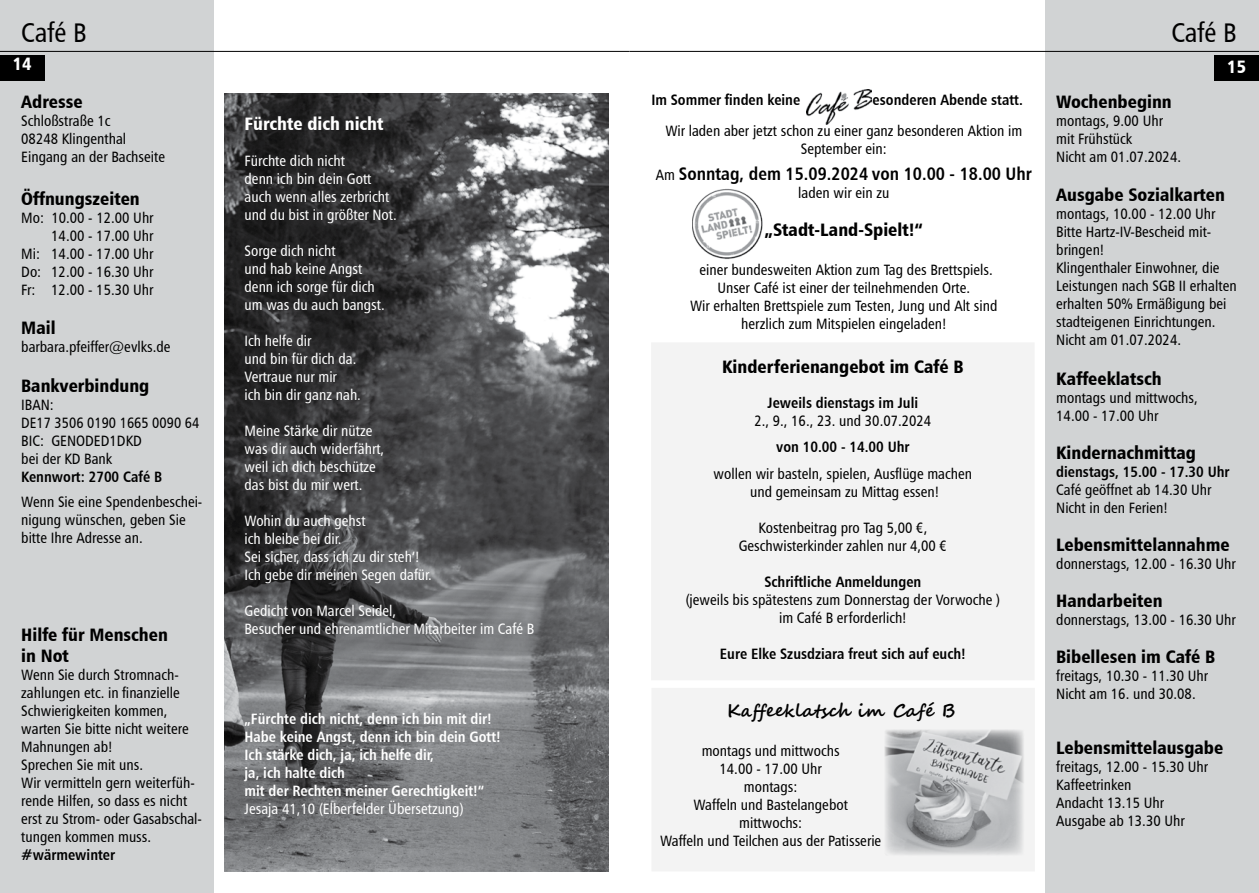
<style>
.page{position:relative;width:1259px;height:893px;background:#fff}
.page>*{position:absolute;margin:0;border:0;box-sizing:border-box;transform-origin:0 0}
.t1{font:27px "Humanist 777 BT Roman Condensed B";color:#000}
.t2{font:18px/21.6px "Humanist 777 BT Black Condensed B";color:#000}
.t3{font:18px "Humanist 777 BT Bold Condensed B";color:#000}
.t4{font:18px "Humanist 777 BT Black Condensed B";color:#fff}
.t5{font:700 18px "Segoe Script";color:#000}
.t6{font:15px/18px "Humanist 777 BT Roman Condensed B";color:#000}
.t7{font:15px/18px "Humanist 777 BT Roman Condensed B";color:#fff}
.t8{font:15px "Humanist 777 BT Bold Condensed B";color:#000}
.t9{font:15px/18px "Humanist 777 BT Bold Condensed B";color:#fff}
.s1{font-family:"Humanist 777 BT Roman Condensed B";font-size:15px}
</style>
<div class="page">
<div style="left:0;top:0;width:214px;height:893px;background:#d1d3d4"></div>
<div style="left:1045px;top:0;width:214px;height:893px;background:#d1d3d4"></div>
<div style="left:0;top:55px;width:45px;height:26px;background:#000"></div>
<div style="left:1214px;top:55px;width:45px;height:26px;background:#000"></div>
<hr style="left:0;top:51px;width:629px;height:1px;background:#000">
<hr style="left:629px;top:51px;width:630px;height:1px;background:#000">
<div style="left:653px;top:689px;width:380px;height:181px;background:#f3f3f3"></div>
<img style="left:806px;top:89px;width:65px;height:35px">
<img style="left:884px;top:729px;width:140px;height:126px">
<div style="left:652px;top:344px;width:381px;height:335px;background:#f3f3f3"></div>
<img style="left:692px;top:189px;width:71px;height:70px">
<img style="left:224px;top:93px;width:385px;height:779px">
<h1 class="t1" style="left:21px;top:16px;width:67px">Café B</h1>
<h1 class="t1" style="left:1171px;top:16px;width:67px">Café B</h1>
<p class="t4" style="left:13px;top:52px;width:20px">14</p>
<p class="t4" style="left:1227px;top:55px;width:20px">15</p>
<p class="t2" style="left:21px;top:90px;width:63px">Adresse</p>
<p class="t6" style="left:21px;top:111px;width:145px">Schloßstraße 1c<br>08248 Klingenthal<br>Eingang an der Bachseite</p>
<p class="t2" style="left:21px;top:187px;width:120px">Öffnungszeiten</p>
<p class="t6" style="left:21px;top:208px;width:134px;text-align:right">Mo: 10.00 - 12.00 Uhr<br>14.00 - 17.00 Uhr<br>Mi: 14.00 - 17.00 Uhr<br>Do: 12.00 - 16.30 Uhr<br>Fr: 12.00 - 15.30 Uhr</p>
<p class="t2" style="left:21px;top:317px;width:36px">Mail</p>
<p class="t6" style="left:21px;top:338px;width:151px">barbara.pfeiffer@evlks.de</p>
<p class="t2" style="left:21px;top:374px;width:130px">Bankverbindung</p>
<p class="t6" style="left:21px;top:395px;width:180px">IBAN:<br>DE17 3506 0190 1665 0090 64<br>BIC: GENODED1DKD<br>bei der KD Bank</p>
<p class="t8" style="left:21px;top:467px;width:142px">Kennwort: 2700 Café B</p>
<p class="t6" style="left:21px;top:492px;width:183px">Wenn Sie eine Spendenbeschei&shy;nigung wünschen, geben Sie bitte Ihre Adresse an.</p>
<p class="t8" style="left:651px;top:90px;width:150px">Im Sommer finden keine</p>
<p class="t8" style="left:872px;top:90px;width:152px">esonderen Abende statt.</p>
<p class="t6" style="left:665px;top:121px;width:358px;text-align:center">Wir laden aber jetzt schon zu einer ganz besonderen Aktion im<br>September ein:</p>
<p class="t3" style="left:656px;top:162px;width:377px"><span class="s1">Am</span> Sonntag, dem 15.09.2024 von 10.00 - 18.00 Uhr</p>
<p class="t6" style="left:798px;top:183px;width:93px">laden wir ein zu</p>
<p class="t2" style="left:765px;top:219px;width:160px">„Stadt-Land-Spielt!“</p>
<p class="t6" style="left:690px;top:260px;width:309px;text-align:center">einer bundesweiten Aktion zum Tag des Brettspiels.<br>Unser Café ist einer der teilnehmenden Orte.<br>Wir erhalten Brettspiele zum Testen, Jung und Alt sind herzlich zum Mitspielen eingeladen!</p>
<p class="t2" style="left:1056px;top:90px;width:117px">Wochenbeginn</p>
<p class="t6" style="left:1056px;top:111px;width:126px">montags, 9.00 Uhr mit Frühstück<br>Nicht am 01.07.2024.</p>
<p class="t2" style="left:1056px;top:184px;width:170px">Ausgabe Sozialkarten</p>
<p class="t6" style="left:1056px;top:205px;width:182px">montags, 10.00 - 12.00 Uhr<br>Bitte Hartz-IV-Bescheid mit&shy;bringen!<br>Klingenthaler Einwohner, die<br>Leistungen nach SGB II erhalten erhalten 50% Ermäßigung bei stadteigenen Einrichtungen.<br>Nicht am 01.07.2024.</p>
<p class="t2" style="left:1056px;top:367px;width:107px">Kaffeeklatsch</p>
<p class="t6" style="left:1056px;top:388px;width:143px">montags und mittwochs,<br>14.00 - 17.00 Uhr</p>
<p class="t2" style="left:1056px;top:441px;width:141px">Kindernachmittag</p>
<p class="t8" style="left:1056px;top:462px;width:175px">dienstags, 15.00 - 17.30 Uhr</p>
<p class="t6" style="left:1056px;top:480px;width:157px">Café geöffnet ab 14.30 Uhr<br>Nicht in den Ferien!</p>
<p class="t2" style="left:1056px;top:533px;width:175px">Lebensmittelannahme</p>
<p class="t6" style="left:1056px;top:554px;width:181px">donnerstags, 12.00 - 16.30 Uhr</p>
<p class="t2" style="left:1056px;top:589px;width:108px">Handarbeiten</p>
<p class="t6" style="left:1056px;top:611px;width:181px">donnerstags, 13.00 - 16.30 Uhr</p>
<p class="t2" style="left:1056px;top:646px;width:160px">Bibellesen im Café B</p>
<p class="t6" style="left:1056px;top:667px;width:153px">freitags, 10.30 - 11.30 Uhr<br>Nicht am 16. und 30.08.</p>
<p class="t4" style="left:244px;top:112px;width:140px">Fürchte dich nicht</p>
<p class="t7" style="left:244px;top:151px;width:154px">Fürchte dich nicht<br>denn ich bin dein Gott auch wenn alles zerbricht und du bist in größter Not.</p>
<p class="t7" style="left:244px;top:241px;width:142px">Sorge dich nicht<br>und hab keine Angst denn ich sorge für dich um was du auch bangst.</p>
<p class="t7" style="left:244px;top:331px;width:118px">Ich helfe dir<br>und bin für dich da.<br>Vertraue nur mir<br>ich bin dir ganz nah.</p>
<p class="t7" style="left:244px;top:421px;width:141px">Meine Stärke dir nütze was dir auch widerfährt, weil ich dich beschütze das bist du mir wert.</p>
<p class="t7" style="left:244px;top:511px;width:189px">Wohin du auch gehst<br>ich bleibe bei dir.<br>Sei sicher, dass ich zu dir steh‘!<br>Ich gebe dir meinen Segen dafür.</p>
<p class="t7" style="left:244px;top:601px;width:291px">Gedicht von Marcel Seidel,<br>Besucher und ehrenamtlicher Mitarbeiter im Café B</p>
<p class="t2" style="left:722px;top:355px;width:243px">Kinderferienangebot im Café B</p>
<p class="t8" style="left:767px;top:393px;width:152px">Jeweils dienstags im Juli</p>
<p class="t6" style="left:754px;top:411px;width:178px">2., 9., 16., 23. und 30.07.2024</p>
<p class="t8" style="left:776px;top:437px;width:135px">von 10.00 - 14.00 Uhr</p>
<p class="t6" style="left:713px;top:464px;width:260px;text-align:center">wollen wir basteln, spielen, Ausflüge machen und gemeinsam zu Mittag essen!</p>
<p class="t6" style="left:739px;top:518px;width:210px;text-align:center">Kostenbeitrag pro Tag 5,00 €,<br>Geschwisterkinder zahlen nur 4,00 €</p>
<p class="t8" style="left:764px;top:572px;width:158px">Schriftliche Anmeldungen</p>
<p class="t6" style="left:685px;top:590px;width:316px;text-align:center">(jeweils bis spätestens zum Donnerstag der Vorwoche ) im Café B erforderlich!</p>
<p class="t8" style="left:720px;top:644px;width:247px">Eure Elke Szusdziara freut sich auf euch!</p>
<p class="t2" style="left:21px;top:623px;width:148px">Hilfe für Menschen in Not</p>
<p class="t6" style="left:21px;top:666px;width:182px">Wenn Sie durch Stromnach&shy;zahlungen etc. in finanzielle<br>Schwierigkeiten kommen, warten Sie bitte nicht weitere<br>Mahnungen ab!<br>Sprechen Sie mit uns.<br>Wir vermitteln gern weiterfüh&shy;rende Hilfen, so dass es nicht erst zu Strom- oder Gasabschal&shy;tungen kommen muss.</p>
<p class="t8" style="left:21px;top:846px;width:95px">#wärmewinter</p>
<p class="t5" style="left:727px;top:696px;width:230px">Kaffeeklatsch im Café B</p>
<p class="t6" style="left:660px;top:741px;width:223px;text-align:center">montags und mittwochs<br>14.00 - 17.00 Uhr<br>montags:<br>Waffeln und Bastelangebot<br>mittwochs:<br>Waffeln und Teilchen aus der Patisserie</p>
<p class="t9" style="left:244px;top:709px;width:258px">„Fürchte dich nicht, denn ich bin mit dir!<br>Habe keine Angst, denn ich bin dein Gott!<br>Ich stärke dich, ja, ich helfe dir,<br>ja, ich halte dich<br>mit der Rechten meiner Gerechtigkeit!“</p>
<p class="t7" style="left:244px;top:799px;width:220px">Jesaja 41,10 (Elberfelder Übersetzung)</p>
<p class="t2" style="left:1056px;top:736px;width:169px">Lebensmittelausgabe</p>
<p class="t6" style="left:1056px;top:757px;width:153px">freitags, 12.00 - 15.30 Uhr<br>Kaffeetrinken<br>Andacht 13.15 Uhr<br>Ausgabe ab 13.30 Uhr</p>
</div>
